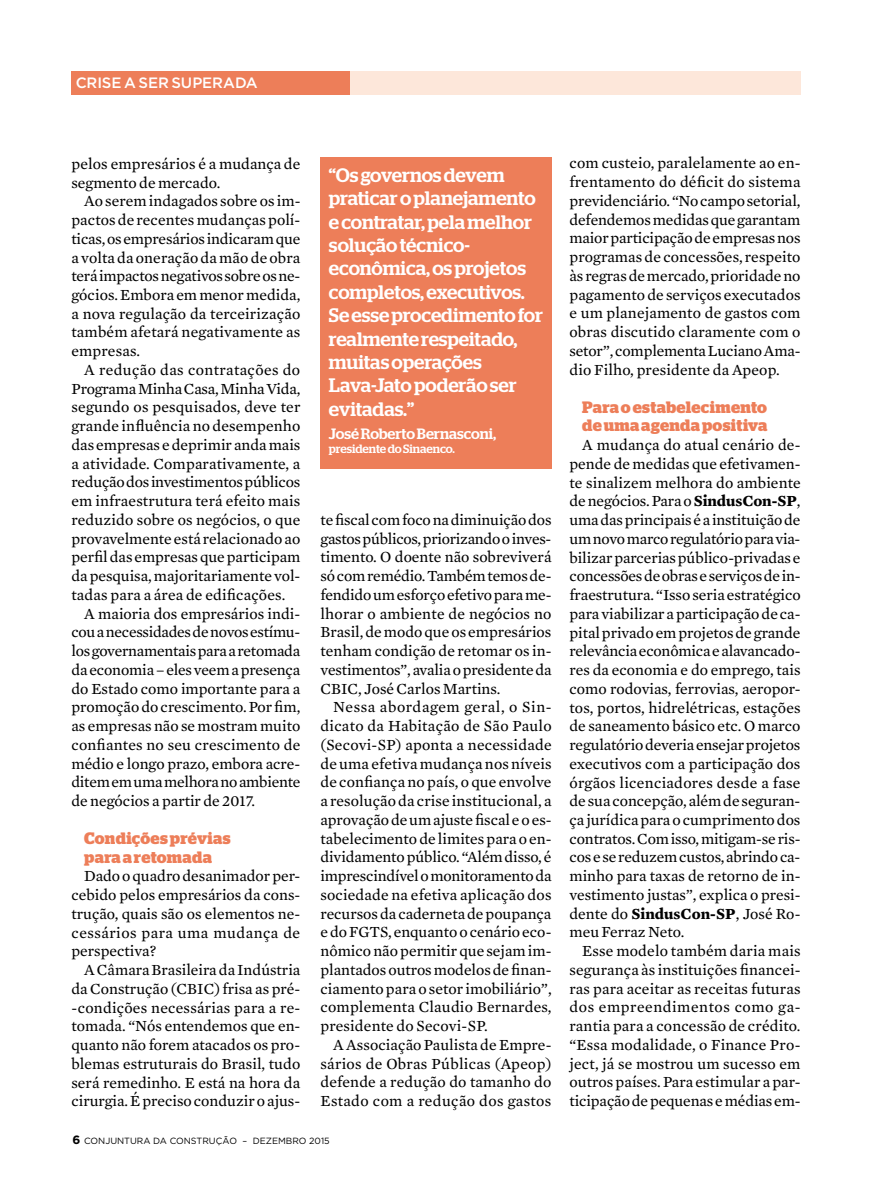
<style>
.page{position:relative;width:872px;height:1178px;background:#fff}
.page>*{position:absolute;margin:0;border:0;box-sizing:border-box;transform-origin:0 0}
.t1{font:500 19.5px/23.4px "Stag";letter-spacing:-.005em;color:#fff}
.t2{font:700 16.5px/18.8px "Stag";letter-spacing:.015em;color:#ed7e59}
.t3{font:15.75px/18.8px "Mercury Text G2";color:#000;text-align:justify}
.t4{font:15.75px "Mercury Text G2";letter-spacing:-.02em;color:#000}
.t5{font:15.75px "Mercury Text G2";letter-spacing:.025em;color:#000}
.t6{font:500 15px "Stag";color:#fff}
.t7{font:500 15px "Gotham";letter-spacing:-.01em;color:#fff}
.t8{font:500 12px "Stag";letter-spacing:-.005em;color:#fff}
.t9{font:9px "Gotham";color:#000}
.s1{font-weight:700;font-size:12px}
.s2{font-weight:700}
</style>
<div class="page">
<div style="left:71px;top:72px;width:729px;height:23px;background:#fde7da"></div>
<div style="left:71px;top:72px;width:279px;height:23px;background:#ed7e59"></div>
<div style="left:320px;top:158px;width:231px;height:311px;background:#ed7e59"></div>
<p class="t7" style="left:76px;top:74px;width:184px">CRISE A SER SUPERADA</p>
<p class="t3" style="left:71px;top:154px;width:230px">pelos empresários é a mudança de segmento de mercado.</p>
<p class="t3" style="left:71px;top:192px;width:230px;text-indent:13px">Ao serem indagados sobre os im&shy;pactos de recentes mudanças polí&shy;ticas, os empresários indicaram que a volta da oneração da mão de obra terá impactos negativos sobre os ne&shy;gócios. Embora em menor medida, a nova regulação da terceirização também afetará negativamente as empresas.</p>
<p class="t5" style="left:84px;top:360px;width:217px">A redução das contratações do</p>
<p class="t3" style="left:71px;top:379px;width:230px">Programa Minha Casa, Minha Vida,</p>
<p class="t3" style="left:71px;top:398px;width:230px">segundo os pesquisados, deve ter</p>
<p class="t3" style="left:71px;top:417px;width:230px">grande influência no desempenho</p>
<p class="t3" style="left:71px;top:435px;width:230px">das empresas e deprimir anda mais</p>
<p class="t3" style="left:71px;top:454px;width:230px">a atividade. Comparativamente, a</p>
<p class="t3" style="left:71px;top:473px;width:230px">redução dos investimentos públicos</p>
<p class="t3" style="left:71px;top:492px;width:230px">em infraestrutura terá efeito mais</p>
<p class="t3" style="left:71px;top:510px;width:230px">reduzido sobre os negócios, o que</p>
<p class="t3" style="left:71px;top:529px;width:230px">provavelmente está relacionado ao</p>
<p class="t3" style="left:71px;top:548px;width:230px">perfil das empresas que participam</p>
<p class="t3" style="left:71px;top:567px;width:230px">da pesquisa, majoritariamente vol-</p>
<p class="t3" style="left:71px;top:585px;width:215px">tadas para a área de edificações.</p>
<p class="t3" style="left:84px;top:604px;width:217px">A maioria dos empresários indi-</p>
<p class="t4" style="left:71px;top:623px;width:230px">cou a necessidades de novos estímu-</p>
<p class="t3" style="left:71px;top:642px;width:230px">los governamentais para a retomada</p>
<p class="t3" style="left:71px;top:660px;width:230px">da economia – eles veem a presença</p>
<p class="t3" style="left:71px;top:679px;width:230px">do Estado como importante para a</p>
<p class="t3" style="left:71px;top:698px;width:230px">promoção do crescimento. Por fim,</p>
<p class="t3" style="left:71px;top:716px;width:230px">as empresas não se mostram muito</p>
<p class="t3" style="left:71px;top:735px;width:230px">confiantes no seu crescimento de</p>
<p class="t3" style="left:71px;top:754px;width:230px">médio e longo prazo, embora acre-</p>
<p class="t3" style="left:71px;top:773px;width:230px">ditem em uma melhora no ambiente</p>
<p class="t3" style="left:71px;top:791px;width:185px">de negócios a partir de 2017.</p>
<p class="t2" style="left:84px;top:830px;width:148px">Condições prévias para a retomada</p>
<p class="t3" style="left:71px;top:867px;width:230px;text-indent:13px">Dado o quadro desanimador per&shy;cebido pelos empresários da cons&shy;trução, quais são os elementos ne&shy;cessários para uma mudança de perspectiva?</p>
<p class="t3" style="left:71px;top:960px;width:230px;text-indent:13px">A Câmara Brasileira da Indústria da Construção (CBIC) frisa as pré--condições necessárias para a re&shy;tomada. “Nós entendemos que en&shy;quanto não forem atacados os pro&shy;blemas estruturais do Brasil, tudo será remedinho. E está na hora da cirurgia. É preciso conduzir o ajus-</p>
<p class="t1" style="left:329px;top:165px;width:215px">“Os governos devem praticar o planejamento e contratar, pela melhor solução técnico&shy;econômica, os projetos completos, executivos.<br>Se esse procedimento for realmente respeitado, muitas operações<br>Lava-Jato poderão ser evitadas.”</p>
<p class="t6" style="left:329px;top:428px;width:169px">José Roberto Bernasconi,</p>
<p class="t8" style="left:329px;top:444px;width:127px">presidente do Sinaenco.</p>
<p class="t3" style="left:320px;top:510px;width:233px">te fiscal com foco na diminuição dos gastos públicos, priorizando o inves&shy;timento. O doente não sobreviverá só com remédio. Também temos de&shy;fendido um esforço efetivo para me&shy;lhorar o ambiente de negócios no Brasil, de modo que os empresários tenham condição de retomar os in&shy;vestimentos”, avalia o presidente da CBIC, José Carlos Martins.</p>
<p class="t3" style="left:320px;top:698px;width:233px;text-indent:13px">Nessa abordagem geral, o Sin&shy;dicato da Habitação de São Paulo (Secovi-SP) aponta a necessidade de uma efetiva mudança nos níveis de confiança no país, o que envolve a resolução da crise institucional, a aprovação de um ajuste fiscal e o es&shy;tabelecimento de limites para o en&shy;dividamento público. “Além disso, é imprescindível o monitoramento da sociedade na efetiva aplicação dos recursos da caderneta de poupança e do FGTS, enquanto o cenário eco&shy;nômico não permitir que sejam im&shy;plantados outros modelos de finan&shy;ciamento para o setor imobiliário”, complementa Claudio Bernardes, presidente do Secovi-SP.</p>
<p class="t3" style="left:320px;top:1035px;width:233px;text-indent:13px">A Associação Paulista de Empre&shy;sários de Obras Públicas (Apeop) defende a redução do tamanho do Estado com a redução dos gastos</p>
<p class="t9" style="left:73px;top:1136px;width:259px"><span class="s1">6</span> CONJUNTURA DA CONSTRUÇÃO – DEZEMBRO 2015</p>
<p class="t3" style="left:569px;top:154px;width:233px">com custeio, paralelamente ao en&shy;frentamento do déficit do sistema previdenciário. “No campo setorial, defendemos medidas que garantam maior participação de empresas nos programas de concessões, respeito às regras de mercado, prioridade no pagamento de serviços executados e um planejamento de gastos com obras discutido claramente com o setor”, complementa Luciano Ama&shy;dio Filho, presidente da Apeop.</p>
<p class="t2" style="left:582px;top:399px;width:187px">Para o estabelecimento de uma agenda positiva</p>
<p class="t3" style="left:569px;top:435px;width:233px;text-indent:13px">A mudança do atual cenário de&shy;pende de medidas que efetivamen&shy;te sinalizem melhora do ambiente de negócios. Para o <span class="s2">SindusCon-SP</span>, uma das principais é a instituição de um novo marco regulatório para via&shy;bilizar parcerias público-privadas e concessões de obras e serviços de in&shy;fraestrutura. “Isso seria estratégico para viabilizar a participação de ca&shy;pital privado em projetos de grande relevância econômica e alavancado&shy;res da economia e do emprego, tais como rodovias, ferrovias, aeropor&shy;tos, portos, hidrelétricas, estações de saneamento básico etc. O marco regulatório deveria ensejar projetos executivos com a participação dos órgãos licenciadores desde a fase de sua concepção, além de seguran&shy;ça jurídica para o cumprimento dos contratos. Com isso, mitigam-se ris&shy;cos e se reduzem custos, abrindo ca&shy;minho para taxas de retorno de in&shy;vestimento justas”, explica o presi&shy;dente do <span class="s2">SindusCon-SP</span>, José Ro&shy;meu Ferraz Neto.</p>
<p class="t3" style="left:569px;top:941px;width:233px;text-indent:13px">Esse modelo também daria mais segurança às instituições financei&shy;ras para aceitar as receitas futuras dos empreendimentos como ga&shy;rantia para a concessão de crédito. “Essa modalidade, o Finance Pro&shy;ject, já se mostrou um sucesso em outros países. Para estimular a par&shy;ticipação de pequenas e médias em-</p>
</div>
